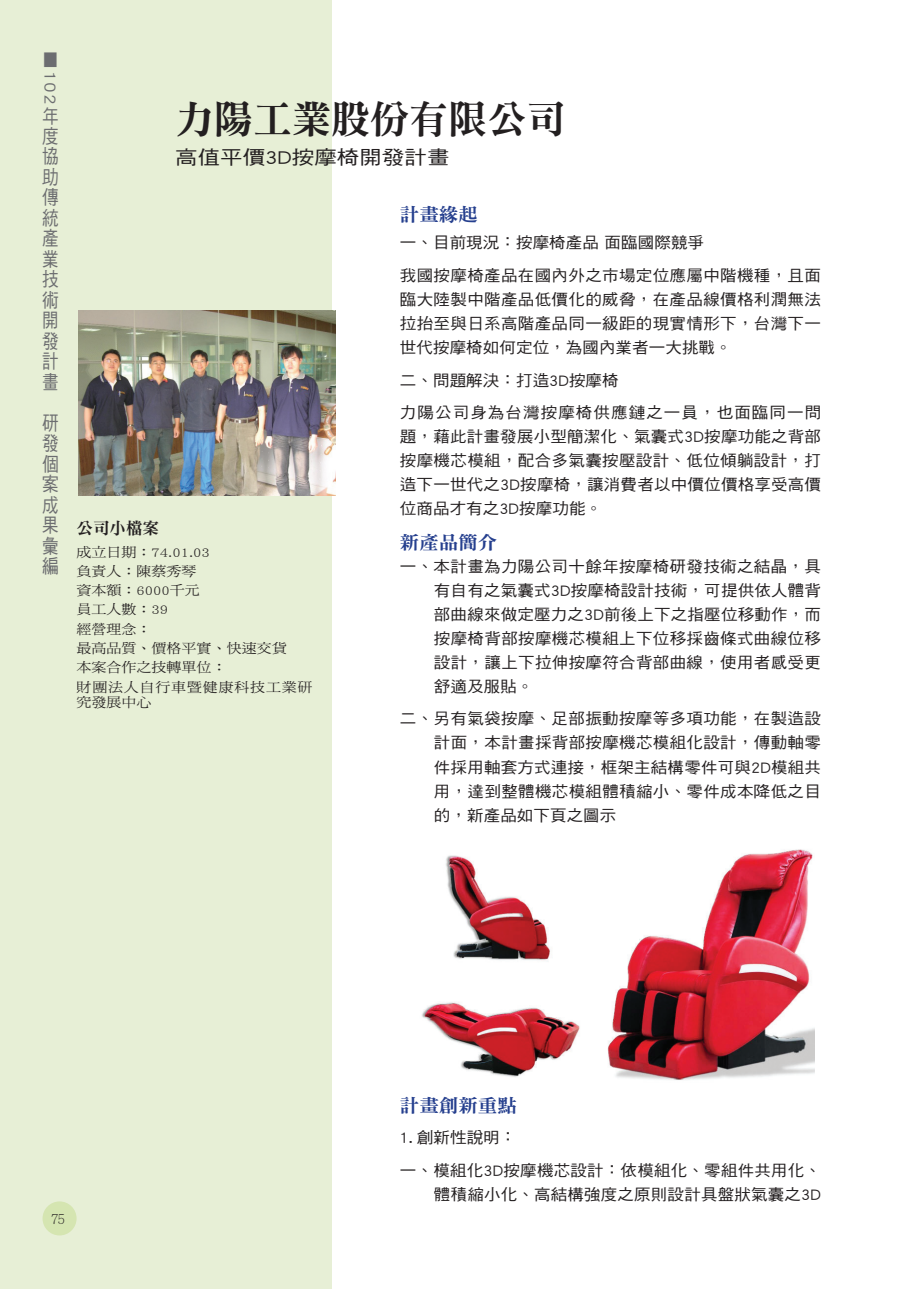
<style>
.page{position:relative;width:919px;height:1289px;background:#fff}
.page>*{position:absolute;margin:0;border:0;box-sizing:border-box;transform-origin:0 0}
.t1{font:39px "DF Ming Std W9";color:#231f20}
.t2{font:19.5px/20.5px "DF Hei Std W5";color:#6c6d70;text-align:justify;scale:.85 1}
.t3{font:19.2px "DF Hei Std W5";color:#231f20;scale:1.18 1}
.t4{font:18.6px "DF Ming Std W9";color:#253f8e;scale:1.05 1}
.t5{font:16.65px "DF Hei Std W5";color:#6c6d70;scale:1.18 1}
.t6{font:16.5px "DF Ming Std W9";color:#231f20}
.t7{font:15.6px/24px "DF Hei Std W5";letter-spacing:.015em;color:#231f20;text-align:justify;scale:1.05 1}
.t8{font:15.6px/32.5px "DF Hei Std W5";letter-spacing:.065em;color:#231f20;scale:1.05 1}
.t9{font:13.5px/19.2px "DF Ming Std W5";color:#231f20;scale:1.11 1}
.t10{font:300 13.5px "Adobe Ming Std";color:#231f20}
</style>
<div class="page">
<div style="left:0;top:0;width:332px;height:1288px;background:#e7efd6"></div>
<div style="left:43px;top:1201px;width:34px;height:34px;background:#d5e5b1;border-radius:50%"></div>
<img style="left:79px;top:310px;width:256px;height:185px">
<img style="left:422px;top:849px;width:392px;height:231px">
<p class="t5" style="left:59px;top:50px;width:48px;rotate:90deg">■102</p>
<p class="t2" style="left:42px;top:105px;width:21px">年度協助傳統產業技術開發計</p>
<p class="t2" style="left:42px;top:364px;width:23px;line-height:39.2px">畫　研</p>
<p class="t2" style="left:42px;top:433px;width:21px">發個案成果彙編</p>
<h1 class="t1" style="left:175px;top:98px;width:391px">力陽工業股份有限公司</h1>
<p class="t3" style="left:175px;top:146px;width:234px">高值平價3D按摩椅開發計畫</p>
<p class="t6" style="left:77px;top:519px;width:84px">公司小檔案</p>
<p class="t9" style="left:77px;top:542px;width:214px">成立日期：74.01.03<br>負責人：陳蔡秀琴<br>資本額：6000千元<br>員工人數：39<br>經營理念：<br>最高品質、價格平實、快速交貨<br>本案合作之技轉單位：<br>財團法人自行車暨健康科技工業研</p>
<p class="t9" style="left:77px;top:692px;width:69px">究發展中心</p>
<p class="t4" style="left:400px;top:205px;width:76px">計畫緣起</p>
<p class="t7" style="left:400px;top:226px;width:402px;line-height:32.5px">一、目前現況：按摩椅產品 面臨國際競爭<br>我國按摩椅產品在國內外之市場定位應屬中階機種，且面</p>
<p class="t7" style="left:400px;top:287px;width:402px">臨大陸製中階產品低價化的威脅，在產品線價格利潤無法拉抬至與日系高階產品同一級距的現實情形下，台灣下一世代按摩椅如何定位，為國內業者一大挑戰。</p>
<p class="t8" style="left:400px;top:363px;width:402px">二、問題解決：打造3D按摩椅<br>力陽公司身為台灣按摩椅供應鏈之一員，也面臨同一問</p>
<p class="t7" style="left:400px;top:424px;width:402px">題，藉此計畫發展小型簡潔化、氣囊式3D按摩功能之背部按摩機芯模組，配合多氣囊按壓設計、低位傾躺設計，打造下一世代之3D按摩椅，讓消費者以中價位價格享受高價位商品才有之3D按摩功能。</p>
<p class="t4" style="left:400px;top:532px;width:94px">新產品簡介</p>
<p class="t7" style="left:434px;top:554px;width:370px;text-indent:-34px">一、本計畫為力陽公司十餘年按摩椅研發技術之結晶，具有自有之氣囊式3D按摩椅設計技術，可提供依人體背部曲線來做定壓力之3D前後上下之指壓位移動作，而按摩椅背部按摩機芯模組上下位移採齒條式曲線位移設計，讓上下拉伸按摩符合背部曲線，使用者感受更舒適及服貼。</p>
<p class="t7" style="left:434px;top:706px;width:370px;text-indent:-34px">二、另有氣袋按摩、足部振動按摩等多項功能，在製造設計面，本計畫採背部按摩機芯模組化設計，傳動軸零件採用軸套方式連接，框架主結構零件可與2D模組共用，達到整體機芯模組體積縮小、零件成本降低之目的，新產品如下頁之圖示</p>
<p class="t10" style="left:52px;top:1211px;width:15px">75</p>
<p class="t4" style="left:400px;top:1095px;width:113px">計畫創新重點</p>
<p class="t7" style="left:400px;top:1121px;width:402px;line-height:32.5px">1. 創新性說明：<br>一、模組化3D按摩機芯設計：依模組化、零組件共用化、</p>
<p class="t7" style="left:434px;top:1181px;width:370px">體積縮小化、高結構強度之原則設計具盤狀氣囊之3D</p>
</div>
